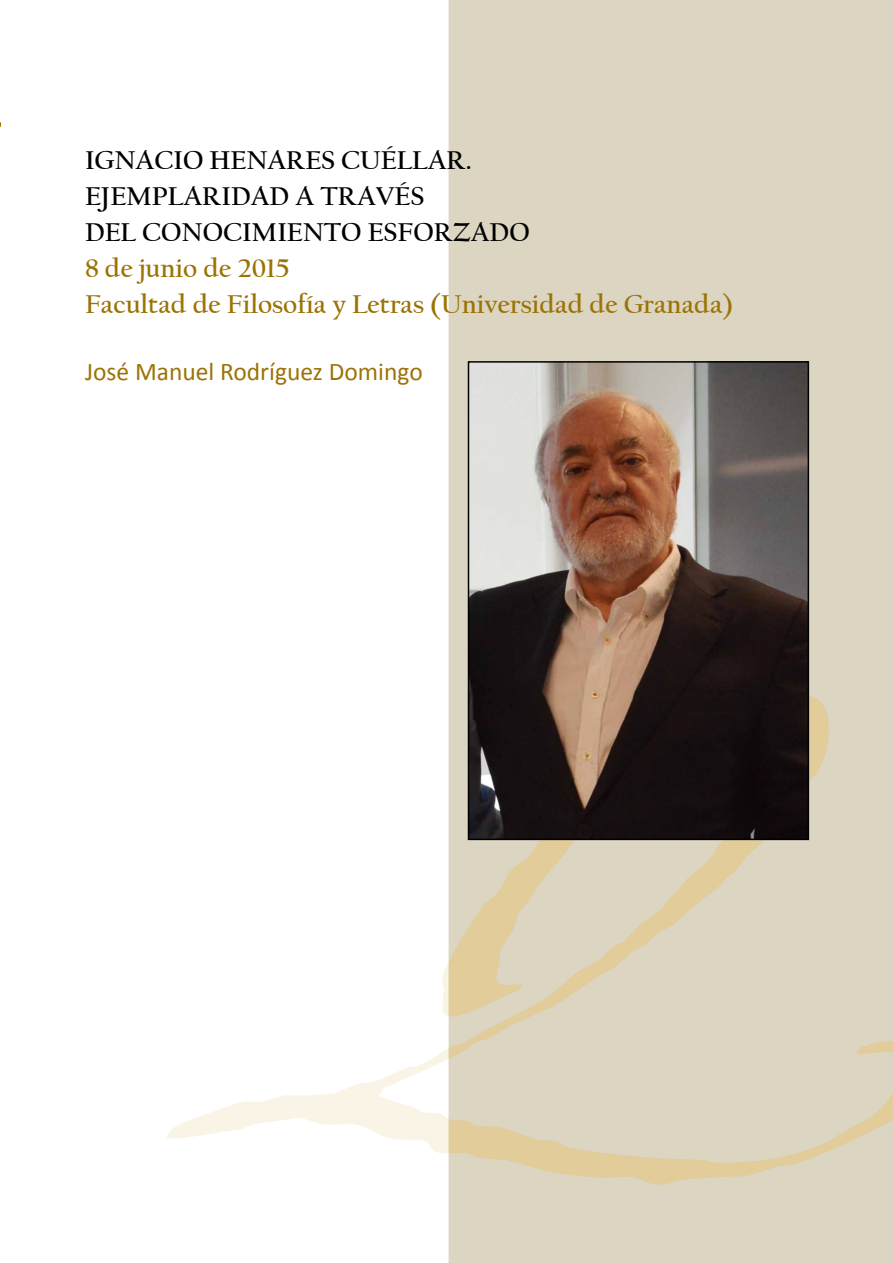
<style>
.page{position:relative;width:893px;height:1263px;background:#fff}
.page>*{position:absolute;margin:0;border:0;box-sizing:border-box;transform-origin:0 0}
.t1{font:700 27px/36px "Californian FB";color:#000}
.t2{font:700 27px/36px "Californian FB";color:#9b7305}
.t3{font:25.5px "Calibri";color:#9b7305}
</style>
<div class="page">
<img style="left:167px;top:1px;width:726px;height:1262px">
<img style="left:471px;top:364px;width:335px;height:473px">
<div style="left:468px;top:361px;width:341px;height:479px;border:2px solid #000"></div>
<p class="t1" style="left:85px;top:142px;width:446px">IGNACIO HENARES CUÉLLAR.<br>EJEMPLARIDAD A TRAVÉS<br>DEL CONOCIMIENTO ESFORZADO</p>
<p class="t2" style="left:85px;top:250px;width:650px">8 de junio de 2015<br>Facultad de Filosofía y Letras (Universidad de Granada)</p>
<p class="t3" style="left:85px;top:356px;width:339px">José Manuel Rodríguez Domingo</p>
</div>
